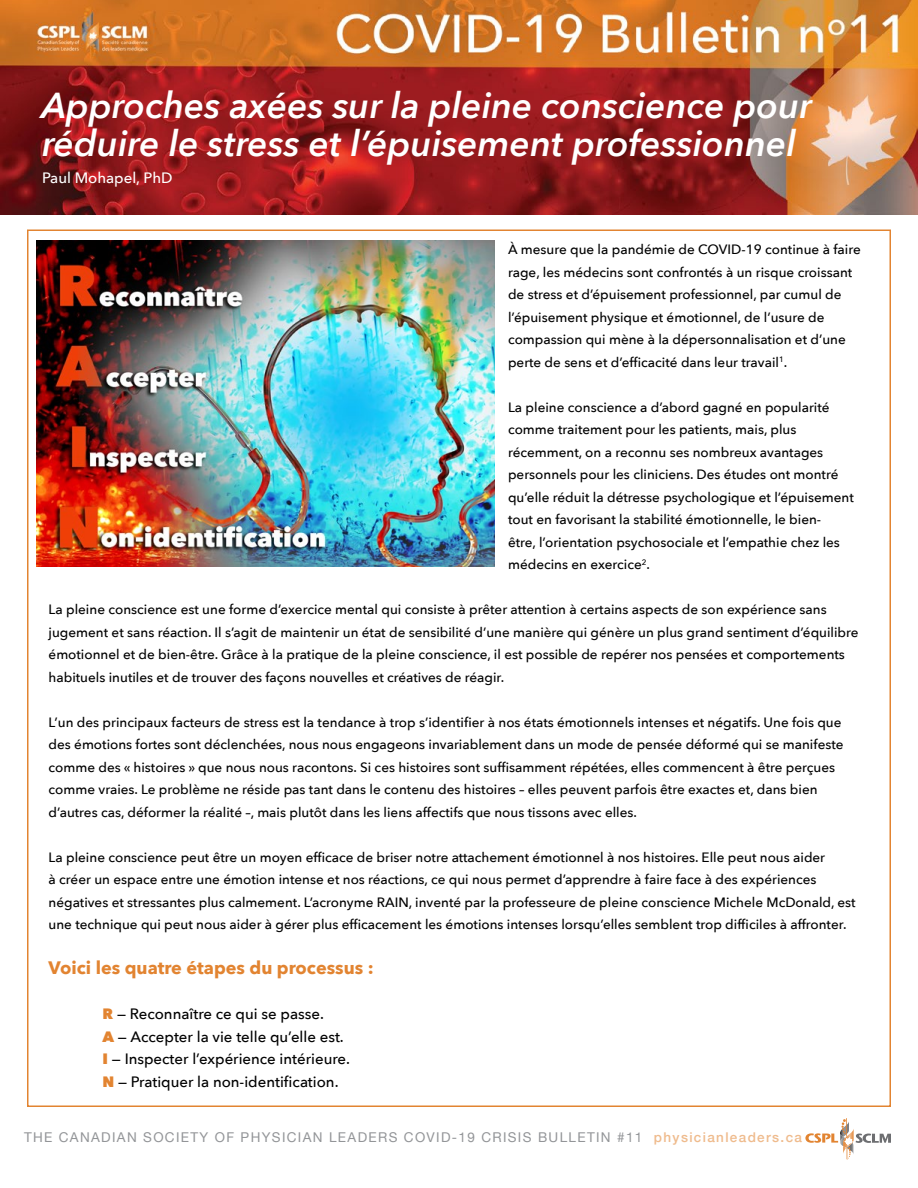
<style>
.page{position:relative;width:918px;height:1188px;background:#fff}
.page>*{position:absolute;margin:0;border:0;box-sizing:border-box;transform-origin:0 0}
.t1{font:italic 600 36px/37.5px "Avenir Next";color:#fff}
.t2{font:700 18px "Avenir Next";color:#e28431}
.t3{font:500 15px/22.5px "Avenir Next";color:#000}
.t4{font:500 15px "Avenir Next";color:#fff}
.t5{font:500 13.5px/22.5px "Avenir Next";color:#000}
.t6{font:13.5px "Helvetica Neue";letter-spacing:.1em;color:#939598}
.s1{font-weight:800;color:#e28431}
.s2{font-weight:500;color:#efbb8d}
</style>
<div class="page">
<svg style="left:805px;top:1118px;width:86px;height:42px"></svg>
<img style="left:0;top:0;width:918px;height:215px">
<img style="left:36px;top:240px;width:459px;height:327px">
<h1 class="t1" style="left:42px;top:86px;width:771px">Approches axées sur la pleine conscience pour réduire le stress et l’épuisement professionnel</h1>
<p class="t4" style="left:42px;top:165px;width:132px">Paul Mohapel, PhD</p>
<p class="t5" style="left:508px;top:238px;width:354px">À mesure que la pandémie de COVID-19 continue à faire rage, les médecins sont confrontés à un risque croissant de stress et d’épuisement professionnel, par cumul de l’épuisement physique et émotionnel, de l’usure de compassion qui mène à la dépersonnalisation et d’une perte de sens et d’efficacité dans leur travail<sup>1</sup>.</p>
<p class="t5" style="left:508px;top:395px;width:347px">La pleine conscience a d’abord gagné en popularité comme traitement pour les patients, mais, plus récemment, on a reconnu ses nombreux avantages personnels pour les cliniciens. Des études ont montré qu’elle réduit la détresse psychologique et l’épuisement tout en favorisant la stabilité émotionnelle, le bien-<br>être, l’orientation psychosociale et l’empathie chez les médecins en exercice<sup>2</sup>.</p>
<p class="t5" style="left:49px;top:598px;width:811px">La pleine conscience est une forme d’exercice mental qui consiste à prêter attention à certains aspects de son expérience sans jugement et sans réaction. Il s’agit de maintenir un état de sensibilité d’une manière qui génère un plus grand sentiment d’équilibre émotionnel et de bien-être. Grâce à la pratique de la pleine conscience, il est possible de repérer nos pensées et comportements habituels inutiles et de trouver des façons nouvelles et créatives de réagir.</p>
<p class="t5" style="left:49px;top:710px;width:796px">L’un des principaux facteurs de stress est la tendance à trop s’identifier à nos états émotionnels intenses et négatifs. Une fois que des émotions fortes sont déclenchées, nous nous engageons invariablement dans un mode de pensée déformé qui se manifeste comme des « histoires » que nous nous racontons. Si ces histoires sont suffisamment répétées, elles commencent à être perçues comme vraies. Le problème ne réside pas tant dans le contenu des histoires – elles peuvent parfois être exactes et, dans bien d’autres cas, déformer la réalité –, mais plutôt dans les liens affectifs que nous tissons avec elles.</p>
<p class="t5" style="left:49px;top:845px;width:809px">La pleine conscience peut être un moyen efficace de briser notre attachement émotionnel à nos histoires. Elle peut nous aider<br>à créer un espace entre une émotion intense et nos réactions, ce qui nous permet d’apprendre à faire face à des expériences négatives et stressantes plus calmement. L’acronyme RAIN, inventé par la professeure de pleine conscience Michele McDonald, est une technique qui peut nous aider à gérer plus efficacement les émotions intenses lorsqu’elles semblent trop difficiles à affronter.</p>
<h2 class="t2" style="left:49px;top:952px;width:327px">Voici les quatre étapes du processus :</h2>
<p class="t3" style="left:103px;top:1002px;width:249px"><span class="s1">R</span> — Reconnaître ce qui se passe.<br><span class="s1">A</span> — Accepter la vie telle qu’elle est.<br><span class="s1">I</span> — Inspecter l’expérience intérieure.<br><span class="s1">N</span> — Pratiquer la non-identification.</p>
<p class="t6" style="left:24px;top:1127px;width:780px">THE CANADIAN SOCIETY OF PHYSICIAN LEADERS COVID-19 CRISIS BULLETIN #11 <span class="s2">physicianleaders.ca</span></p>
</div>
